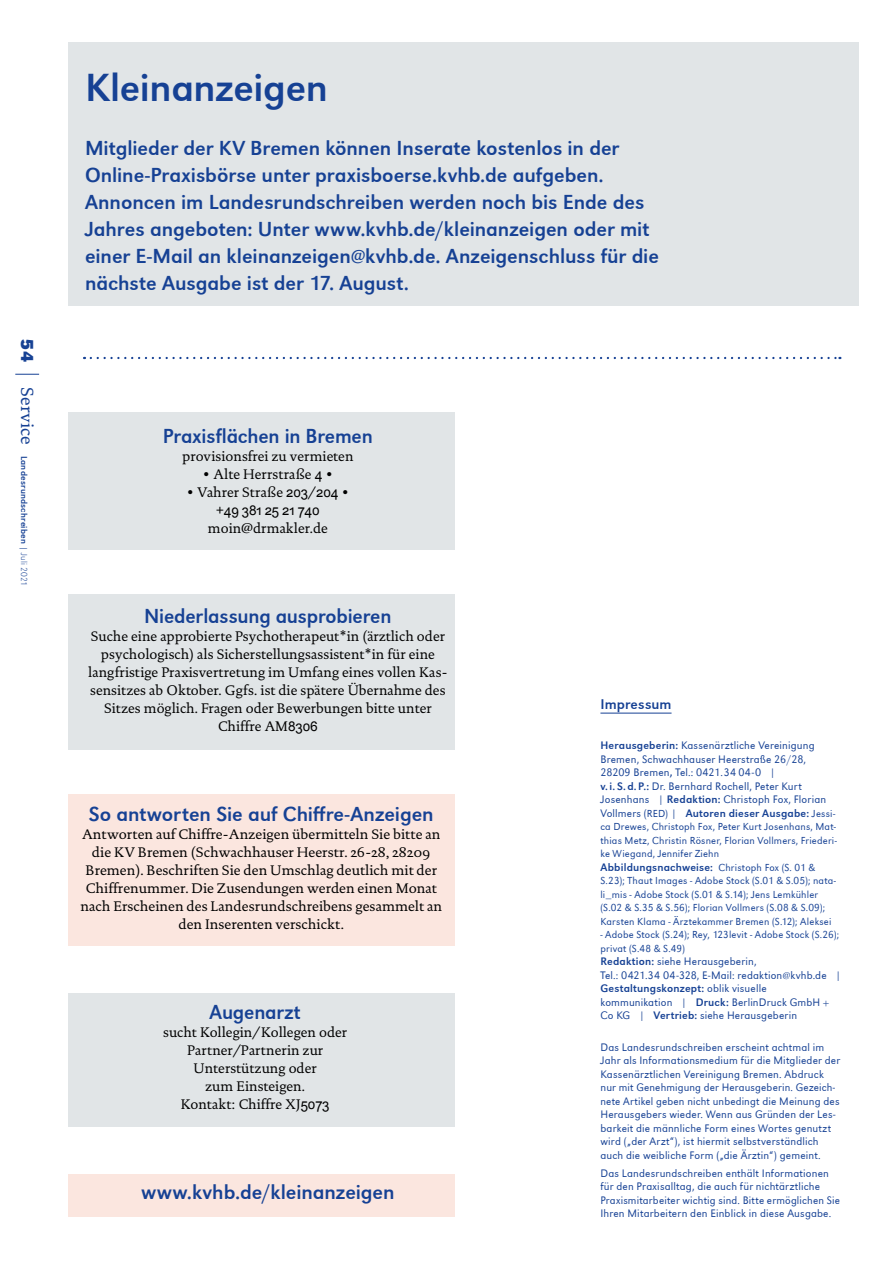
<style>
.page{position:relative;width:893px;height:1263px;background:#fff}
.page>*{position:absolute;margin:0;border:0;box-sizing:border-box;transform-origin:0 0}
.t1{font:40.5px "URW Grotesk";letter-spacing:-.01em;color:#164194}
.t2{font:21px/27px "URW Grotesk";letter-spacing:-.005em;color:#164194}
.t3{font:700 18px "URW Grotesk";color:#164194}
.t4{font:14.55px "URW Grotesk";letter-spacing:.005em;color:#164194}
.t5{font:14.1px/18px "DTL Documenta TOT";color:#000;text-align:center}
.t6{font:13.5px "Arial";letter-spacing:-.005em;color:#000}
.t7{font:300 11.25px/13.5px "URW Grotesk";letter-spacing:.015em;color:#164194}
.t8{font:11.25px "URW Grotesk";letter-spacing:.015em;color:#164194}
.t9{font:300 10.5px/13.5px "URW Grotesk";letter-spacing:.015em;color:#164194}
.t10{font:9px "URW Grotesk";letter-spacing:.025em;color:#164194}
.s1{font-family:"DTL Documenta TOT";font-size:18px}
.s2{font-weight:300;font-stretch:expanded}
.s3{font-family:"Arial";font-size:13.5px}
.s4{font-family:"DTL Documenta TOT";font-size:14.1px}
.s5{font-weight:400}
.s6{font-size:10.5px}
.s7{font-weight:300;font-size:10.5px}
</style>
<div class="page">
<svg style="left:15px;top:374px;width:24px;height:1px"></svg>
<div style="left:68px;top:43px;width:791px;height:263px;background:#e1e5e7"></div>
<svg style="left:91px;top:357px;width:749px;height:2px"></svg>
<div style="left:68px;top:412px;width:387px;height:137px;background:#e1e5e7"></div>
<div style="left:68px;top:1175px;width:387px;height:42px;background:#fbe6df"></div>
<div style="left:68px;top:594px;width:387px;height:155px;background:#e1e5e7"></div>
<hr style="left:600px;top:713px;width:72px;height:1px;background:#164194">
<div style="left:68px;top:994px;width:387px;height:133px;background:#e1e5e7"></div>
<div style="left:68px;top:794px;width:387px;height:152px;background:#fbe6df"></div>
<h3 class="t3" style="left:38px;top:339px;width:23px;rotate:90deg">54</h3>
<p class="t10" style="left:29px;top:387px;width:200px;rotate:90deg"><span class="s1">Service</span> Landesrundschreiben | <span class="s2">Juli 2021</span></p>
<h1 class="t1" style="left:85px;top:64px;width:244px">Kleinanzeigen</h1>
<p class="t2" style="left:85px;top:135px;width:575px">Mitglieder der KV Bremen können Inserate kostenlos in der Online-Praxisbörse unter praxisboerse.kvhb.de aufgeben.<br>Annoncen im Landesrundschreiben werden noch bis Ende des Jahres angeboten: Unter www.kvhb.de/kleinanzeigen oder mit einer E-Mail an kleinanzeigen@kvhb.de. Anzeigenschluss für die nächste Ausgabe ist der 17. August.</p>
<h2 class="t2" style="left:163px;top:423px;width:212px">Praxisflächen in Bremen</h2>
<p class="t5" style="left:182px;top:447px;width:173px">provisionsfrei zu vermieten</p>
<p class="t5" style="left:202px;top:465px;width:133px">• Alte Herrstraße <span class="s3">4</span> •</p>
<p class="t5" style="left:186px;top:483px;width:165px">• Vahrer Straße <span class="s3">203</span>/<span class="s3">204</span> •</p>
<p class="t6" style="left:216px;top:501px;width:105px"><span class="s4">+</span>49 381 25 21 740</p>
<p class="t5" style="left:208px;top:519px;width:121px">moin@drmakler.de</p>
<h2 class="t2" style="left:144px;top:603px;width:249px">Niederlassung ausprobieren</h2>
<p class="t5" style="left:88px;top:627px;width:361px">Suche eine approbierte Psychotherapeut*in (ärztlich oder psychologisch) als Sicherstellungsassistent*in für eine langfristige Praxisvertretung im Umfang eines vollen Kas&shy;sensitzes ab Oktober. Ggfs. ist die spätere Übernahme des Sitzes möglich. Fragen oder Bewerbungen bitte unter Chiffre AM<span class="s3">8306</span></p>
<h2 class="t2" style="left:89px;top:801px;width:347px">So antworten Sie auf Chiffre-Anzeigen</h2>
<p class="t5" style="left:81px;top:825px;width:363px">Antworten auf Chiffre-Anzeigen übermitteln Sie bitte an die KV Bremen (Schwachhauser Heerstr. 26-28, 28209<br>Bremen). Beschriften Sie den Umschlag deutlich mit der Chiffrenummer. Die Zusendungen werden einen Monat nach Erscheinen des Landesrundschreibens gesammelt an den Inserenten verschickt.</p>
<h2 class="t2" style="left:210px;top:999px;width:93px">Augenarzt</h2>
<p class="t5" style="left:163px;top:1023px;width:185px">sucht Kollegin/Kollegen oder<br>Partner/Partnerin zur<br>Unterstützung oder<br>zum Einsteigen.<br>Kontakt: Chiffre XJ<span class="s3">5073</span></p>
<h2 class="t2" style="left:141px;top:1179px;width:255px">www.kvhb.de/kleinanzeigen</h2>
<p class="t4" style="left:600px;top:695px;width:73px">Impressum</p>
<p class="t7" style="left:600px;top:739px;width:236px"><span class="s5">Herausgeberin:</span> Kassenärztliche Vereinigung Bremen, Schwachhauser Heerstraße 26/28, 28209 Bremen<span class="s5">,</span> Tel.: 0421.34 04-0 <span class="s5">|<br>v. i. S.d. P.:</span> Dr. Bernhard Rochell, Peter Kurt Josenhans <span class="s5">| Redaktion:</span> Christoph Fox, Florian Vollmers (<span class="s6">RED)</span> <span class="s5">| Autoren dieser Ausgabe:</span> <span class="s6">Jessi-</span></p>
<p class="t9" style="left:600px;top:820px;width:238px;text-align:justify">ca Drewes, Christoph Fox, Peter Kurt Josenhans, Mat&shy;thias Metz, Christin Rösner, Florian Vollmers, Friederi&shy;ke Wiegand, Jennifer Ziehn</p>
<p class="t8" style="left:600px;top:860px;width:216px">Abbildungsnachweise: <span class="s7">Christoph Fox (S. 01 &amp;</span></p>
<p class="t9" style="left:600px;top:874px;width:237px">S.23); Thaut Images - Adobe Stock (S.01 &amp; S.05); nata&shy;li_mis - Adobe Stock (S.01 &amp; S.14); Jens Lemkühler (S.02 &amp; S.35 &amp; S.56); Florian Vollmers (S.08 &amp; S.09); Karsten Klama - Ärztekammer Bremen (S.12); Aleksei</p>
<p class="t9" style="left:600px;top:928px;width:240px">- Adobe Stock (S.24); Rey, 123levit - Adobe Stock (S.26); privat (S.48 &amp; S.49)</p>
<p class="t7" style="left:600px;top:955px;width:242px"><span class="s5">Redaktion:</span> siehe Herausgeberin,<br>Tel.: 0421.34 04-328, E-Mail: redaktion@kvhb.de <span class="s5">| Gestaltungskonzept:</span> oblik visuelle kommunikation <span class="s5">| Druck:</span> BerlinDruck GmbH + Co KG <span class="s5">| Vertrieb:</span> siehe Herausgeberin</p>
<p class="t7" style="left:600px;top:1040px;width:241px">Das Landesrundschreiben erscheint achtmal im Jahr als Informationsmedium für die Mitglieder der Kassenärztlichen Vereinigung Bremen. Abdruck nur mit Genehmigung der Herausgeberin. Gezeich&shy;nete Artikel geben nicht unbedingt die Meinung des Herausgebers wieder. Wenn aus Gründen der Les&shy;barkeit die männliche Form eines Wortes genutzt wird („der Arzt“), ist hiermit selbstverständlich auch die weibliche Form („die Ärztin“) gemeint.</p>
<p class="t7" style="left:600px;top:1166px;width:241px">Das Landesrundschreiben enthält Informationen für den Praxisalltag, die auch für nichtärztliche Praxismitarbeiter wichtig sind. Bitte ermöglichen Sie Ihren Mitarbeitern den Einblick in diese Ausgabe.</p>
</div>
